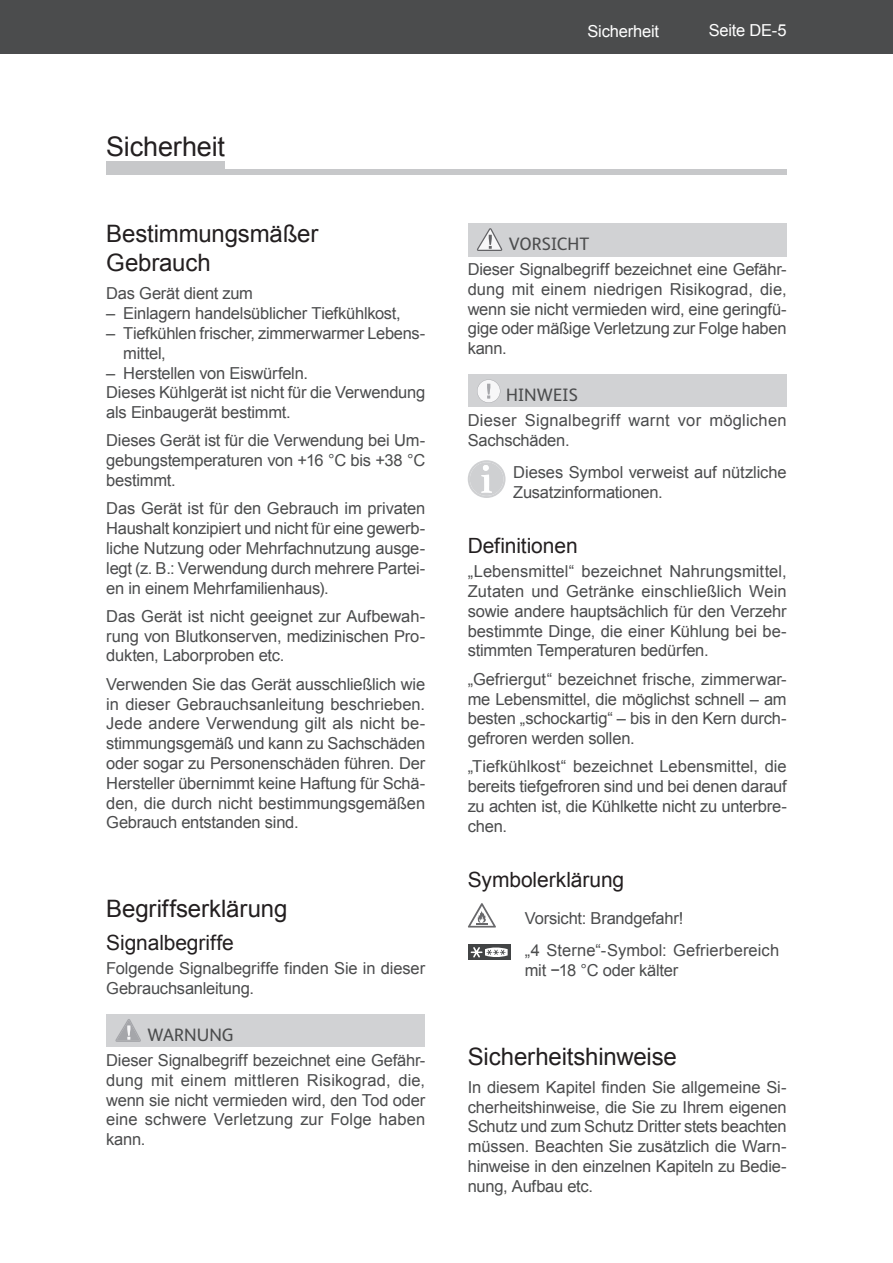
<style>
.page{position:relative;width:893px;height:1263px;background:#fff}
.page>*{position:absolute;margin:0;border:0;box-sizing:border-box;transform-origin:0 0}
.t1{font:27px "Arial";letter-spacing:-.005em;color:#231f20}
.t2{font:24px/28.8px "Arial";letter-spacing:-.005em;color:#231f20}
.t3{font:21px "Arial";letter-spacing:-.005em;color:#231f20}
.t4{font:18px "FS Albert";letter-spacing:.005em;color:#4b4c4d}
.t5{font:16.5px/19.8px "Arial";letter-spacing:-.015em;color:#4b4c4d;text-align:justify}
.t6{font:16.5px/32.7px "Arial";letter-spacing:.005em;color:#4b4c4d}
.t7{font:16.5px/19.8px "Arial";letter-spacing:.015em;color:#4b4c4d}
.t8{font:16.5px "Arial";letter-spacing:-.015em;color:#fff}
</style>
<div class="page">
<div style="left:0;top:0;width:893px;height:54px;background:#4b4c4d"></div>
<div style="left:106px;top:1014px;width:319px;height:33px;background:#d1d2d4"></div>
<svg style="left:115px;top:1019px;width:26px;height:23px"></svg>
<div style="left:468px;top:223px;width:319px;height:33px;background:#d1d2d4"></div>
<div style="left:468px;top:374px;width:319px;height:33px;background:#d1d2d4"></div>
<svg style="left:477px;top:228px;width:25px;height:23px"></svg>
<svg style="left:477px;top:379px;width:23px;height:24px"></svg>
<svg style="left:468px;top:460px;width:37px;height:38px"></svg>
<svg style="left:468px;top:903px;width:28px;height:25px"></svg>
<div style="left:468px;top:944px;width:42px;height:16px;background:#424445"></div>
<svg style="left:471px;top:947px;width:37px;height:11px"></svg>
<div style="left:106px;top:161px;width:119px;height:12px;background:#c7c8ca"></div>
<div style="left:106px;top:169px;width:681px;height:6px;background:#c7c8ca"></div>
<h1 class="t1" style="left:106px;top:131px;width:120px">Sicherheit</h1>
<h2 class="t2" style="left:106px;top:219px;width:214px">Bestimmungsmäßer<br>Gebrauch</h2>
<p class="t5" style="left:106px;top:284px;width:148px">Das Gerät dient zum</p>
<p class="t5" style="left:106px;top:303px;width:296px">– Einlagern handelsüblicher Tief kühl kost,</p>
<p class="t5" style="left:123px;top:323px;width:303px;text-indent:-17px">– Tiefkühlen frischer, zimmerwarmer Lebens&shy;mittel,</p>
<p class="t5" style="left:106px;top:363px;width:320px;text-align:left">– Herstellen von Eiswürfeln.<br>Dieses Kühlgerät ist nicht für die Verwendung als Einbaugerät bestimmt.</p>
<p class="t5" style="left:106px;top:431px;width:320px">Dieses Gerät ist für die Verwendung bei Um&shy;gebungstemperaturen von +16 °C bis +38 °C bestimmt.</p>
<p class="t5" style="left:106px;top:499px;width:321px">Das Gerät ist für den Gebrauch im privaten Haushalt konzipiert und nicht für eine gewerb&shy;liche Nutzung oder Mehrfachnutzung ausge&shy;legt (z. B.: Verwendung durch mehrere Partei&shy;en in einem Mehrfamilienhaus).</p>
<p class="t5" style="left:106px;top:606px;width:320px">Das Gerät ist nicht geeignet zur Aufbewah&shy;rung von Blutkonserven, medizinischen Pro&shy;dukten, Laborproben etc.</p>
<p class="t5" style="left:106px;top:674px;width:320px">Verwenden Sie das Gerät ausschließlich wie in dieser Gebrauchsanleitung beschrieben.<br>Jede andere Verwendung gilt als nicht be&shy;stimmungsgemäß und kann zu Sachschäden oder sogar zu Personenschäden führen. Der Hersteller übernimmt keine Haftung für Schä&shy;den, die durch nicht bestimmungsgemäßen Gebrauch entstanden sind.</p>
<h2 class="t2" style="left:106px;top:894px;width:183px">Begriffserklärung</h2>
<p class="t3" style="left:106px;top:931px;width:129px">Signalbegriffe</p>
<p class="t5" style="left:106px;top:959px;width:320px">Folgende Si gnal begriffe finden Sie in dieser<br>Gebrauchsanleitung.</p>
<p class="t4" style="left:148px;top:1028px;width:88px">WARNUNG</p>
<p class="t5" style="left:106px;top:1050px;width:320px">Dieser Signalbegriff bezeichnet eine Gefähr&shy;dung mit einem mittleren Risikograd, die, wenn sie nicht vermieden wird, den Tod oder eine schwere Verletzung zur Folge haben kann.</p>
<p class="t8" style="left:587px;top:22px;width:73px">Sicherheit</p>
<p class="t8" style="left:709px;top:22px;width:80px">Seite DE-5</p>
<p class="t4" style="left:509px;top:237px;width:82px">VORSICHT</p>
<p class="t5" style="left:468px;top:259px;width:320px">Dieser Signalbegriff bezeichnet eine Gefähr&shy;dung mit einem niedrigen Risikograd, die, wenn sie nicht vermieden wird, eine geringfü&shy;gige oder mäßige Verletzung zur Folge haben kann.</p>
<p class="t4" style="left:506px;top:388px;width:73px">HINWEIS</p>
<p class="t7" style="left:468px;top:410px;width:320px">Dieser Signalbegriff warnt vor möglichen<br>Sachschäden.</p>
<p class="t5" style="left:513px;top:463px;width:275px">Dieses Symbol verweist auf nützliche<br>Zusatzinformationen.</p>
<p class="t3" style="left:468px;top:534px;width:111px">Definitionen</p>
<p class="t5" style="left:468px;top:562px;width:320px">„Lebensmittel“ bezeichnet Nahrungsmittel, Zutaten und Getränke einschließlich Wein sowie andere hauptsächlich für den Verzehr bestimmte Dinge, die einer Kühlung bei be&shy;stimmten Temperaturen bedürfen.</p>
<p class="t5" style="left:468px;top:669px;width:320px">„Gefriergut“ bezeichnet frische, zimmerwar&shy;me Lebensmittel, die möglichst schnell – am besten „schockartig“ – bis in den Kern durch&shy;gefroren werden sollen.</p>
<p class="t5" style="left:468px;top:757px;width:321px">„Tiefkühlkost“ bezeichnet Lebensmittel, die bereits tiefgefroren sind und bei denen darauf zu achten ist, die Kühlkette nicht zu unterbre&shy;chen.</p>
<p class="t3" style="left:468px;top:868px;width:158px">Symbolerklärung</p>
<p class="t6" style="left:525px;top:902px;width:256px">Vorsicht: Brandgefahr!<br>„4 Sterne“-Symbol: Gefrierbereich</p>
<p class="t5" style="left:525px;top:961px;width:155px">mit −18 °C oder käl ter</p>
<h2 class="t2" style="left:468px;top:1042px;width:211px">Sicherheitshinweise</h2>
<p class="t5" style="left:468px;top:1077px;width:320px">In diesem Kapitel finden Sie allgemeine Si&shy;cherheitshinweise, die Sie zu Ihrem eigenen Schutz und zum Schutz Dritter stets beachten müssen. Beachten Sie zusätzlich die Warn&shy;hinweise in den einzelnen Kapiteln zu Bedie&shy;nung, Aufbau etc.</p>
</div>
